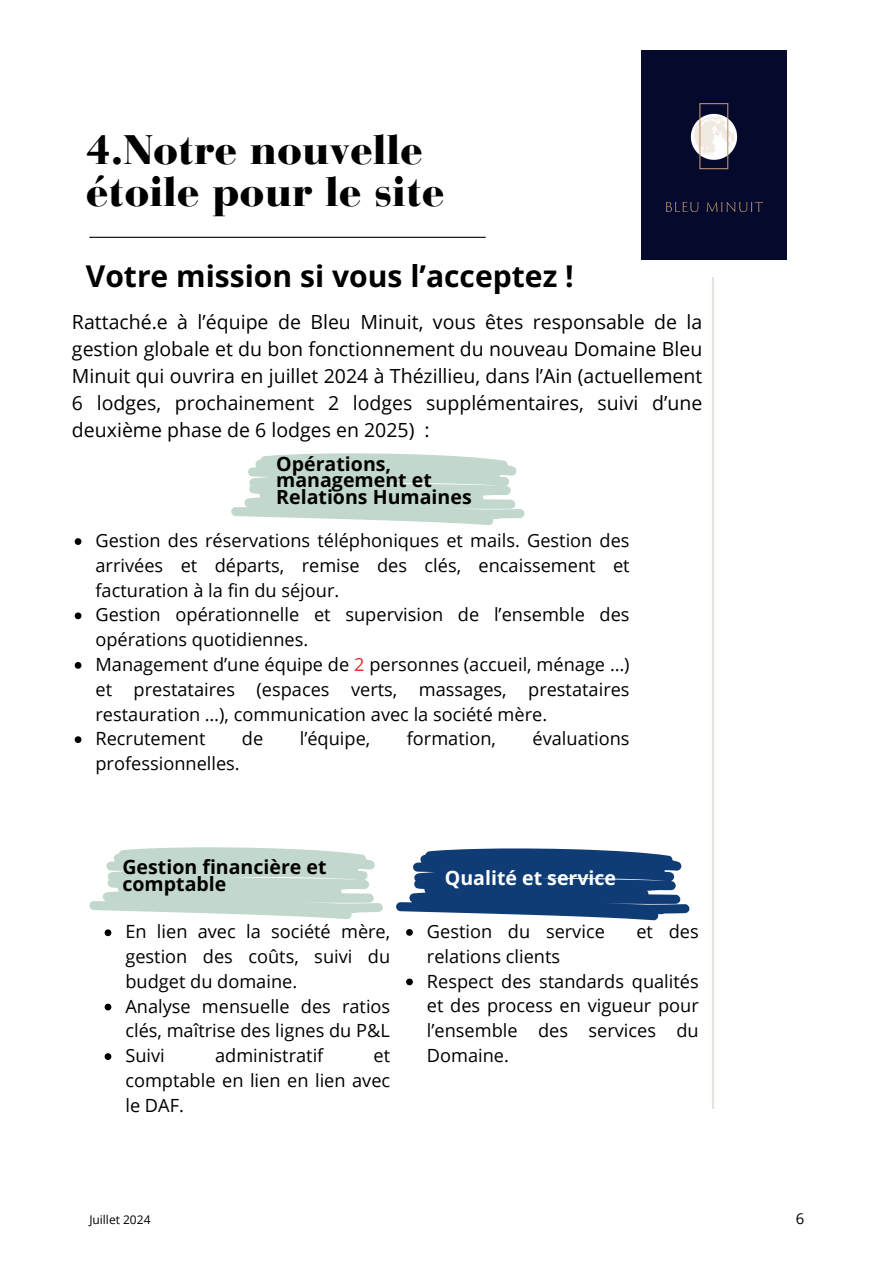
<style>
.page{position:relative;width:894px;height:1264px;background:#fff}
.page>*{position:absolute;margin:0;border:0;box-sizing:border-box;transform-origin:0 0}
.t1{font:900 40.95px/41.7px "Bauer Bodoni Pro";color:#000}
.t2{font:700 30px "Open Sans";color:#000}
.t3{font:19.5px/27px "Open Sans";color:#000;text-align:justify}
.t4{font:700 19.5px/16.8px "Open Sans";color:#000}
.t5{font:700 19.5px "Open Sans";color:#fff}
.t6{font:18.15px/24.8px "Open Sans";color:#000;text-align:justify}
.t7{font:15px "Open Sans";color:#000}
.t8{font:12px "Open Sans";color:#000}
.s1{color:#e32c2c}
</style>
<div class="page">
<hr style="left:711px;top:277px;width:3px;height:831px;background:#e3e2de">
<img style="left:641px;top:51px;width:145px;height:208px">
<hr style="left:89px;top:237px;width:396px;height:1px;background:#000">
<svg style="left:231px;top:453px;width:293px;height:72px"></svg>
<svg style="left:396px;top:848px;width:293px;height:72px"></svg>
<svg style="left:75px;top:538px;width:6px;height:7px"></svg>
<svg style="left:75px;top:612px;width:6px;height:7px"></svg>
<svg style="left:75px;top:662px;width:6px;height:6px"></svg>
<svg style="left:75px;top:736px;width:6px;height:7px"></svg>
<svg style="left:89px;top:847px;width:294px;height:72px"></svg>
<svg style="left:406px;top:929px;width:7px;height:6px"></svg>
<svg style="left:406px;top:978px;width:7px;height:7px"></svg>
<svg style="left:105px;top:929px;width:6px;height:7px"></svg>
<svg style="left:105px;top:1003px;width:6px;height:7px"></svg>
<svg style="left:105px;top:1053px;width:6px;height:6px"></svg>
<p class="t1" style="left:86px;top:134px;width:360px">4.Notre nouvelle étoile pour le site</p>
<h3 class="t2" style="left:86px;top:255px;width:489px">Votre mission si vous l’acceptez !</h3>
<p class="t3" style="left:72px;top:308px;width:631px">Rattaché.e à l’équipe de Bleu Minuit, vous êtes responsable de la gestion globale et du bon fonctionnement du nouveau Domaine Bleu Minuit qui ouvrira en juillet 2024 à Thézillieu, dans l’Ain (actuellement 6 lodges, prochainement 2 lodges supplémentaires, suivi d’une deuxième phase de 6 lodges en 2025) :</p>
<p class="t4" style="left:276px;top:454px;width:197px">Opérations, management et<br>Relations Humaines</p>
<h1 class="t6" style="left:95px;top:528px;width:535px">Gestion des réservations téléphoniques et mails. Gestion des arrivées et départs, remise des clés, encaissement et facturation à la fin du séjour.</h1>
<h2 class="t6" style="left:95px;top:602px;width:535px">Gestion opérationnelle et supervision de l’ensemble des opérations quotidiennes.</h2>
<h4 class="t6" style="left:95px;top:651px;width:535px">Management d’une équipe de <span class="s1">2</span> personnes (accueil, ménage …) et prestataires (espaces verts, massages, prestataires restauration …), communication avec la société mère.</h4>
<p class="t6" style="left:95px;top:726px;width:111px">Recrutement</p>
<p class="t6" style="left:242px;top:726px;width:23px">de</p>
<p class="t6" style="left:300px;top:726px;width:72px">l’équipe,</p>
<p class="t6" style="left:406px;top:726px;width:91px">formation,</p>
<p class="t6" style="left:532px;top:726px;width:99px">évaluations</p>
<p class="t6" style="left:95px;top:750px;width:146px">professionnelles.</p>
<p class="t4" style="left:122px;top:857px;width:206px">Gestion financière et comptable</p>
<p class="t6" style="left:125px;top:919px;width:266px">En lien avec la société mère, gestion des coûts, suivi du budget du domaine.</p>
<h3 class="t6" style="left:125px;top:993px;width:266px">Analyse mensuelle des ratios clés, maîtrise des lignes du P&amp;L</h3>
<p class="t6" style="left:125px;top:1042px;width:41px">Suivi</p>
<p class="t6" style="left:215px;top:1042px;width:110px">administratif</p>
<p class="t6" style="left:125px;top:1042px;width:266px;text-indent:248px">et comptable en lien en lien avec le DAF.</p>
<h3 class="t5" style="left:444px;top:863px;width:173px">Qualité et service</h3>
<p class="t6" style="left:427px;top:918px;width:179px">Gestion du service</p>
<p class="t6" style="left:636px;top:918px;width:64px">et des</p>
<p class="t6" style="left:427px;top:943px;width:135px">relations clients</p>
<p class="t6" style="left:427px;top:968px;width:273px">Respect des standards qualités et des process en vigueur pour l’ensemble des services du Domaine.</p>
<p class="t8" style="left:89px;top:1210px;width:63px">Juillet 2024</p>
<p class="t7" style="left:795px;top:1208px;width:10px">6</p>
</div>
